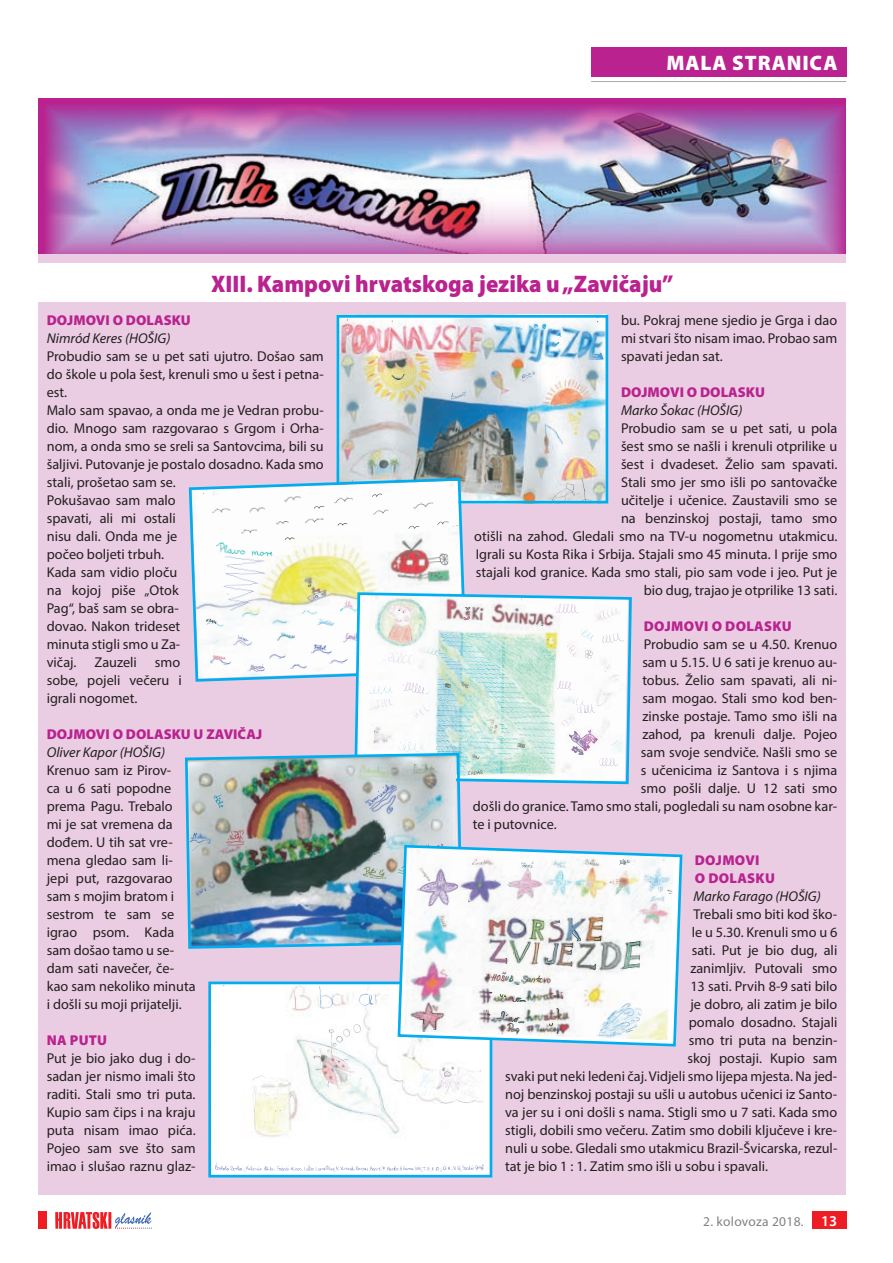
<style>
.page{position:relative;width:893px;height:1263px;background:#fff}
.page>*{position:absolute;margin:0;border:0;box-sizing:border-box;transform-origin:0 0}
.t1{font:900 24px "Myriad Pro";color:#b9228f;scale:.95 1}
.t2{font:900 21px "Myriad Pro";letter-spacing:.04em;color:#fff}
.t3{font:14.25px/18px "Myriad Pro";color:#231f20;text-align:justify}
.t4{font:900 14.25px/18px "Myriad Pro";letter-spacing:.02em;color:#b9228f}
.t5{font:italic 14.25px "Myriad Pro";color:#231f20}
.t6{font:13.5px "Myriad Pro";letter-spacing:.02em;color:#808285}
.s1{font-weight:600;font-size:15px;color:#fff}
</style>
<div class="page">
<div style="left:812px;top:1212px;width:34px;height:17px;background:#ee1d23"></div>
<svg style="left:55px;top:1212px;width:97px;height:17px"></svg>
<div style="left:38px;top:1212px;width:9px;height:17px;background:#ee1d23"></div>
<div style="left:591px;top:47px;width:255px;height:30px;background:#b9228f"></div>
<hr style="left:591px;top:81px;width:255px;height:1px;background:#a8a9ad">
<img style="left:45px;top:104px;width:801px;height:150px">
<div style="left:38px;top:254px;width:808px;height:941px;background:#eacde2"></div>
<img style="left:341px;top:319px;width:263px;height:180px">
<img style="left:552px;top:478px;width:40px;height:21px">
<img style="left:555px;top:332px;width:6px;height:15px">
<svg style="left:502px;top:494px;width:7px;height:3px"></svg>
<svg style="left:520px;top:328px;width:2px;height:6px"></svg>
<img style="left:532px;top:323px;width:14px;height:7px">
<img style="left:522px;top:372px;width:14px;height:9px">
<svg style="left:529px;top:325px;width:3px;height:7px"></svg>
<svg style="left:544px;top:424px;width:20px;height:20px"></svg>
<img style="left:589px;top:352px;width:15px;height:8px">
<div style="left:337px;top:315px;width:271px;height:188px;border:3px solid #00aeef"></div>
<img style="left:188px;top:325px;width:281px;height:357px">
<svg style="left:353px;top:591px;width:279px;height:194px"></svg>
<img style="left:185px;top:751px;width:279px;height:198px">
<div style="left:210px;top:983px;width:281px;height:193px;background:#fff"></div>
<img style="left:223px;top:985px;width:261px;height:185px">
<svg style="left:354px;top:1110px;width:9px;height:4px"></svg>
<img style="left:360px;top:993px;width:14px;height:12px">
<img style="left:300px;top:1024px;width:74px;height:63px">
<img style="left:215px;top:1163px;width:268px;height:8px">
<svg style="left:253px;top:1075px;width:12px;height:5px"></svg>
<svg style="left:255px;top:1086px;width:14px;height:10px"></svg>
<img style="left:289px;top:1088px;width:4px;height:15px">
<img style="left:294px;top:995px;width:3px;height:14px">
<svg style="left:275px;top:1109px;width:6px;height:3px"></svg>
<svg style="left:294px;top:998px;width:2px;height:7px"></svg>
<img style="left:332px;top:1102px;width:19px;height:10px">
<img style="left:319px;top:985px;width:14px;height:24px">
<svg style="left:317px;top:1090px;width:7px;height:8px"></svg>
<svg style="left:336px;top:1035px;width:7px;height:7px"></svg>
<img style="left:375px;top:1092px;width:10px;height:20px">
<img style="left:366px;top:1113px;width:15px;height:5px">
<svg style="left:392px;top:1129px;width:6px;height:4px"></svg>
<svg style="left:395px;top:1080px;width:8px;height:7px"></svg>
<img style="left:419px;top:1069px;width:19px;height:30px">
<svg style="left:417px;top:1166px;width:3px;height:5px"></svg>
<img style="left:442px;top:1101px;width:34px;height:2px">
<img style="left:442px;top:1068px;width:41px;height:33px">
<svg style="left:441px;top:1066px;width:14px;height:11px"></svg>
<div style="left:208px;top:981px;width:284px;height:196px;border:3px solid #00aeef"></div>
<img style="left:396px;top:843px;width:287px;height:205px">
<div style="left:38px;top:264px;width:808px;height:38px;background:#fff"></div>
<h2 class="t2" style="left:666px;top:48px;width:172px">MALA STRANICA</h2>
<h1 class="t1" style="left:211px;top:268px;width:488px">XIII . KAMPOVI HRVATSKOGA JEZIKA U „ZAVIČAJU”</h1>
<p class="t4" style="left:47px;top:311px;width:10px">DOJMOVI</p>
<p class="t4" style="left:113px;top:311px;width:24px">O DOLASKU</p>
<p class="t5" style="left:47px;top:330px;width:125px">Nimród Keres (HOŠIG)</p>
<p class="t3" style="left:47px;top:347px;width:279px;text-align:left">Probudio sam se u pet sati ujutro. Došao sam do škole u pola šest, krenuli smo u šest i petna&shy;est.<br>Malo sam spavao, a onda me je Vedran probu&shy;dio. Mnogo sam razgovarao s Grgom i Orha&shy;nom, a onda smo se sreli sa Santovcima, bili su šaljivi. Putovanje je postalo dosadno. Kada smo stali, prošetao sam se.<br>Pokušavao sam malo<br>spavati, ali mi ostali<br>nisu dali. Onda me je<br>počeo boljeti trbuh.<br>Kada sam vidio ploču<br>na kojoj piše „Otok<br>Pag“, baš sam se obra-<br>dovao. Nakon trideset<br>minuta stigli smo u Za-<br>vičaj.</p>
<p class="t3" style="left:94px;top:653px;width:44px">Zauzeli</p>
<p class="t3" style="left:47px;top:653px;width:137px;text-indent:108px">smo sobe, pojeli večeru i igrali nogomet.</p>
<p class="t4" style="left:47px;top:725px;width:10px">DOJMOVI</p>
<p class="t4" style="left:113px;top:725px;width:24px">O DOLASKU</p>
<p class="t4" style="left:194px;top:725px;width:62px">U ZAVI ČAJ</p>
<p class="t5" style="left:47px;top:744px;width:120px">Oliver Kapor (HOŠIG)</p>
<p class="t3" style="left:47px;top:761px;width:150px;text-align:left">Krenuo sam iz Pirov-<br>ca u 6 sati popodne prema Pagu. Trebalo<br>mi je sat vremena da dođem. U tih sat vre&shy;mena gledao sam li&shy;jepi put, razgovarao sam s mojim bratom i sestrom te sam se igrao psom. Kada sam došao tamo u se&shy;dam sati navečer, če&shy;kao sam nekoliko minuta i došli su moji prijatelji.</p>
<p class="t4" style="left:47px;top:1031px;width:62px">NA PUTU</p>
<p class="t3" style="left:47px;top:1049px;width:150px">Put je bio jako dug i do&shy;sadan jer nismo imali što raditi. Stali smo tri puta.<br>Kupio sam čips i na kraju puta nisam imao pića.<br>Pojeo sam sve što sam imao i slušao raznu glaz-</p>
<p class="t3" style="left:621px;top:311px;width:218px">bu. Pokraj mene sjedio je Grga i dao mi stvari što nisam imao. Probao sam spavati jedan sat.</p>
<p class="t4" style="left:621px;top:383px;width:10px">DOJMOVI</p>
<p class="t4" style="left:687px;top:383px;width:24px">O DOLASKU</p>
<p class="t5" style="left:621px;top:402px;width:123px">Marko Šokac (HOŠIG)</p>
<p class="t3" style="left:474px;top:419px;width:365px;text-align:right">Probudio sam se u pet sati, u pola<br>šest smo se našli i krenuli otprilike u<br>šest i dvadeset. Želio sam spavati.<br>Stali smo jer smo išli po santovačke<br>učitelje i učenice. Zaustavili smo se<br>na benzinskoj postaji, tamo smo<br>otišli na zahod. Gledali smo na TV-u nogometnu utakmicu.<br>Igrali su Kosta Rika i Srbija. Stajali smo 45 minuta. I prije smo stajali kod granice. Kada smo stali, pio sam vode i jeo. Put je bio dug, trajao je otprilike 13 sati.</p>
<p class="t4" style="left:644px;top:617px;width:150px">DOJMOVI O DOLASKU</p>
<p class="t3" style="left:644px;top:635px;width:195px">Probudio sam se u 4.50. Krenuo</p>
<p class="t3" style="left:642px;top:653px;width:196px">sam u 5.15. U 6 sati je krenuo au-</p>
<p class="t3" style="left:642px;top:671px;width:196px">tobus. Želio sam spavati, ali ni-</p>
<p class="t3" style="left:642px;top:689px;width:196px">sam mogao. Stali smo kod ben-</p>
<p class="t3" style="left:642px;top:707px;width:196px">zinske postaje. Tamo smo išli na</p>
<p class="t3" style="left:642px;top:725px;width:196px">zahod, pa krenuli dalje. Pojeo</p>
<p class="t3" style="left:641px;top:743px;width:198px">sam svoje sendviče. Našli smo se</p>
<p class="t3" style="left:641px;top:761px;width:198px">s učenicima iz Santova i s njima</p>
<p class="t3" style="left:641px;top:779px;width:198px">smo pošli dalje. U 12 sati smo</p>
<p class="t3" style="left:473px;top:797px;width:366px">došli do granice. Tamo smo stali, pogledali su nam osobne kar-</p>
<p class="t3" style="left:473px;top:815px;width:85px">te i putovnice.</p>
<p class="t4" style="left:695px;top:851px;width:82px">DOJMOVI<br>O DOLASKU</p>
<p class="t5" style="left:693px;top:888px;width:129px">Marko Farago (HOŠIG)</p>
<p class="t3" style="left:693px;top:905px;width:145px">Trebali smo biti kod ško-</p>
<p class="t3" style="left:692px;top:923px;width:147px">le u 5.30. Krenuli smo u 6</p>
<p class="t3" style="left:692px;top:941px;width:147px">sati. Put je bio dug, ali</p>
<p class="t3" style="left:690px;top:959px;width:149px">zanimljiv. Putovali smo</p>
<p class="t3" style="left:690px;top:977px;width:148px">13 sati. Prvih 8-9 sati bilo</p>
<p class="t3" style="left:690px;top:995px;width:148px">je dobro, ali zatim je bilo</p>
<p class="t3" style="left:689px;top:1013px;width:150px">pomalo dosadno. Stajali</p>
<p class="t3" style="left:689px;top:1031px;width:150px">smo tri puta na benzin-</p>
<p class="t3" style="left:687px;top:1049px;width:151px">skoj postaji. Kupio sam</p>
<p class="t3" style="left:505px;top:1067px;width:334px">svaki put neki ledeni čaj. Vidjeli smo lijepa mjesta. Na jed-</p>
<p class="t3" style="left:505px;top:1085px;width:334px">noj benzinskoj postaji su ušli u autobus učenici iz Santo-</p>
<p class="t3" style="left:505px;top:1103px;width:334px">va jer su i oni došli s nama. Stigli smo u 7 sati. Kada smo</p>
<p class="t3" style="left:505px;top:1121px;width:334px">stigli, dobili smo večeru. Zatim smo dobili ključeve i kre-</p>
<p class="t3" style="left:505px;top:1139px;width:334px">nuli u sobe. Gledali smo utakmicu Brazil-Švicarska, rezul-</p>
<p class="t3" style="left:505px;top:1157px;width:264px">tat je bio 1 : 1. Zatim smo išli u sobu i spavali.</p>
<p class="t6" style="left:703px;top:1213px;width:136px">2. kolovoza 2018. <span class="s1">13</span></p>
</div>
